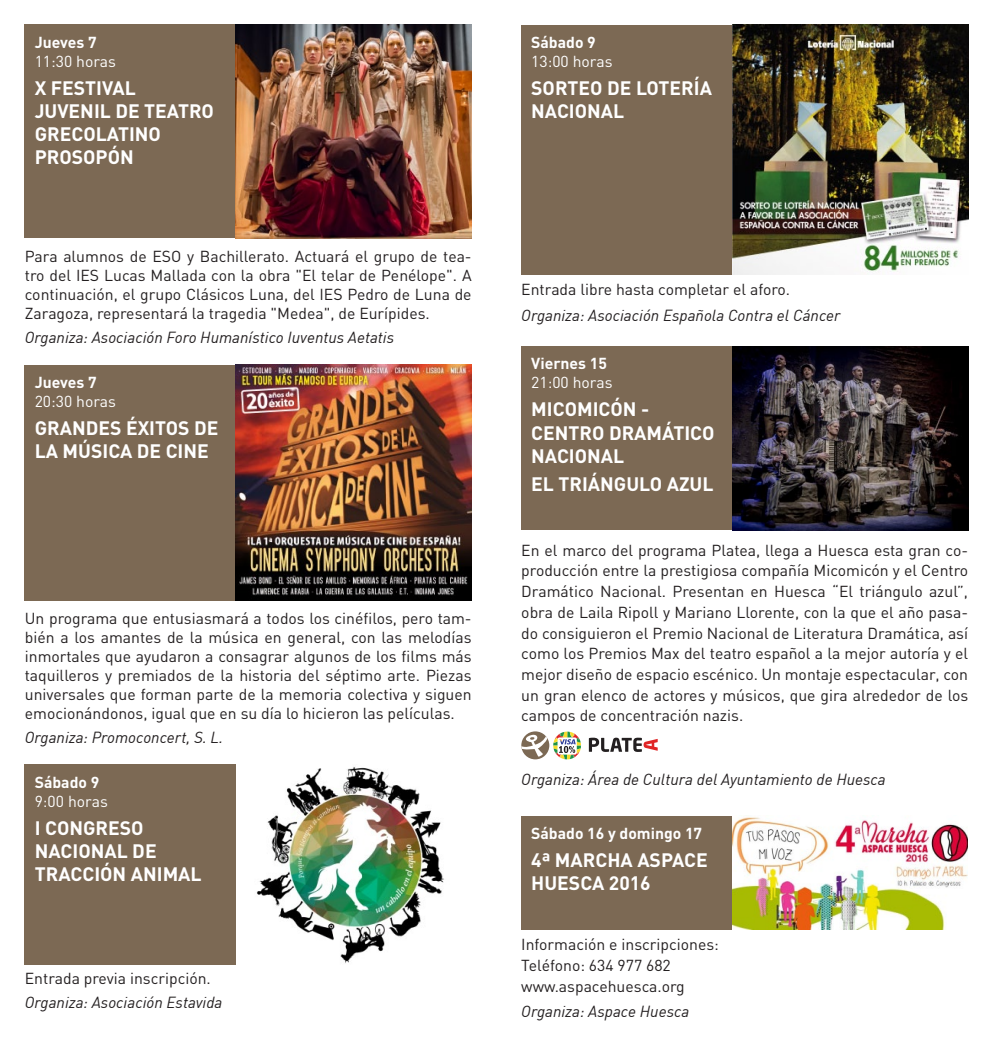
<style>
.page{position:relative;width:993px;height:1042px;background:#fff}
.page>*{position:absolute;margin:0;border:0;box-sizing:border-box;transform-origin:0 0}
.t1{font:700 19.25px/23.1px "DIN";color:#fff}
.t2{font:15.75px/20.7px "DIN";color:#231f20;text-align:justify}
.t3{font:italic 15.75px "DIN";color:#231f20}
.t4{font:700 15.75px "DIN";color:#fff}
.t5{font:15.75px "DIN";color:#fff}
</style>
<div class="page">
<div style="left:25px;top:25px;width:211px;height:213px;background:#7c6954"></div>
<img style="left:236px;top:25px;width:235px;height:213px">
<div style="left:25px;top:365px;width:211px;height:235px;background:#7c6954"></div>
<img style="left:236px;top:365px;width:235px;height:235px">
<div style="left:25px;top:764px;width:211px;height:201px;background:#7c6954"></div>
<img style="left:256px;top:767px;width:188px;height:196px">
<div style="left:521px;top:25px;width:211px;height:249px;background:#7c6954"></div>
<img style="left:732px;top:25px;width:235px;height:249px">
<div style="left:521px;top:346px;width:211px;height:184px;background:#7c6954"></div>
<img style="left:732px;top:346px;width:235px;height:184px">
<svg style="left:521px;top:731px;width:60px;height:28px"></svg>
<svg style="left:588px;top:737px;width:69px;height:15px"></svg>
<div style="left:521px;top:816px;width:211px;height:113px;background:#7c6954"></div>
<img style="left:732px;top:817px;width:235px;height:112px">
<p class="t4" style="left:35px;top:32px;width:63px">Jueves 7</p>
<p class="t5" style="left:35px;top:51px;width:83px">11:30 horas</p>
<p class="t1" style="left:35px;top:75px;width:181px">X FESTIVAL<br>JUVEN IL DE TEATRO<br>GRECOLATINO<br>PROSOPÓN</p>
<p class="t2" style="left:25px;top:247px;width:448px;line-height:18.9px">Para alumnos de ESO y Bachillerato. Actuará el grupo de tea&shy;tro del IES Lucas Mallada con la obra "El telar de Penélope". A continuación, el grupo Clásicos Luna, del IES Pedro de Luna de Zaragoza, representará la tragedia "Medea", de Eurípides.</p>
<p class="t3" style="left:25px;top:327px;width:371px">Organiza: Asociación Foro Humanístico Iuventus Aetatis</p>
<p class="t4" style="left:35px;top:372px;width:63px">Jueves 7</p>
<p class="t5" style="left:35px;top:391px;width:83px">20:30 horas</p>
<p class="t1" style="left:35px;top:415px;width:185px">GRAN DES ÉXITOS DE<br>LA MÚSICA DE CIN E</p>
<p class="t2" style="left:25px;top:609px;width:448px;line-height:18.9px">Un programa que entusiasmará a todos los cinéfilos, pero tam&shy;bién a los amantes de la música en general, con las melodías inmortales que ayudaron a consagrar algunos de los films más taquilleros y premiados de la historia del séptimo arte. Piezas universales que forman parte de la memoria colectiva y siguen emocionándonos, igual que en su día lo hicieron las películas.</p>
<p class="t3" style="left:25px;top:727px;width:200px">Organiza: Promoconcert, S. L.</p>
<p class="t4" style="left:35px;top:772px;width:66px">Sábado 9</p>
<p class="t5" style="left:35px;top:791px;width:75px">9:00 horas</p>
<p class="t1" style="left:35px;top:815px;width:168px">I CONGRESO<br>NACIONAL DE<br>TRACCIÓN AN IMAL</p>
<p class="t2" style="left:25px;top:967px;width:187px">Entrada previa inscripción.</p>
<p class="t3" style="left:25px;top:992px;width:199px">Organiza: Asociación Estavida</p>
<p class="t4" style="left:531px;top:32px;width:66px">Sábado 9</p>
<p class="t5" style="left:531px;top:51px;width:83px">13:00 horas</p>
<p class="t1" style="left:531px;top:75px;width:182px">SORTEO DE LOTERÍA<br>NACIONAL</p>
<p class="t2" style="left:521px;top:279px;width:270px">Entrada libre hasta completar el aforo.</p>
<p class="t3" style="left:521px;top:305px;width:320px">Organiza: Asociación Española Contra el Cáncer</p>
<p class="t4" style="left:531px;top:353px;width:77px">Viernes 15</p>
<p class="t5" style="left:531px;top:373px;width:83px">21:00 horas</p>
<p class="t1" style="left:531px;top:397px;width:119px">MICOMICÓN -<br>CENTR</p>
<p class="t1" style="left:531px;top:420px;width:185px;text-indent:61px">O DRAMÁTICO<br>NACIONAL</p>
<p class="t1" style="left:531px;top:471px;width:184px">EL TRIÁNGULO AZUL</p>
<p class="t2" style="left:521px;top:539px;width:448px">En el marco del programa Platea, llega a Huesca esta gran co&shy;producción entre la prestigiosa compañía Micomicón y el Centro Dramático Nacional. Presentan en Huesca “El triángulo azul”, obra de Laila Ripoll y Mariano Llorente, con la que el año pasa&shy;do consiguieron el Premio Nacional de Literatura Dramática, así como los Premios Max del teatro español a la mejor autoría y el mejor diseño de espacio escénico. Un montaje espectacular, con un gran elenco de actores y músicos, que gira alrededor de los campos de concentración nazis.</p>
<p class="t3" style="left:521px;top:769px;width:366px">Organiza: Área de Cultura del Ayuntamiento de Huesca</p>
<p class="t4" style="left:531px;top:823px;width:172px">Sábado 16 y domingo 17</p>
<p class="t1" style="left:531px;top:847px;width:178px">4ª MARCHA ASPACE<br>HUESCA 2016</p>
<p class="t2" style="left:521px;top:934px;width:199px;text-align:left">Información e inscripciones:<br>Teléfono: 634 977 682 www.aspacehuesca.org</p>
<p class="t3" style="left:521px;top:1001px;width:169px">Organiza: Aspace Huesca</p>
</div>
